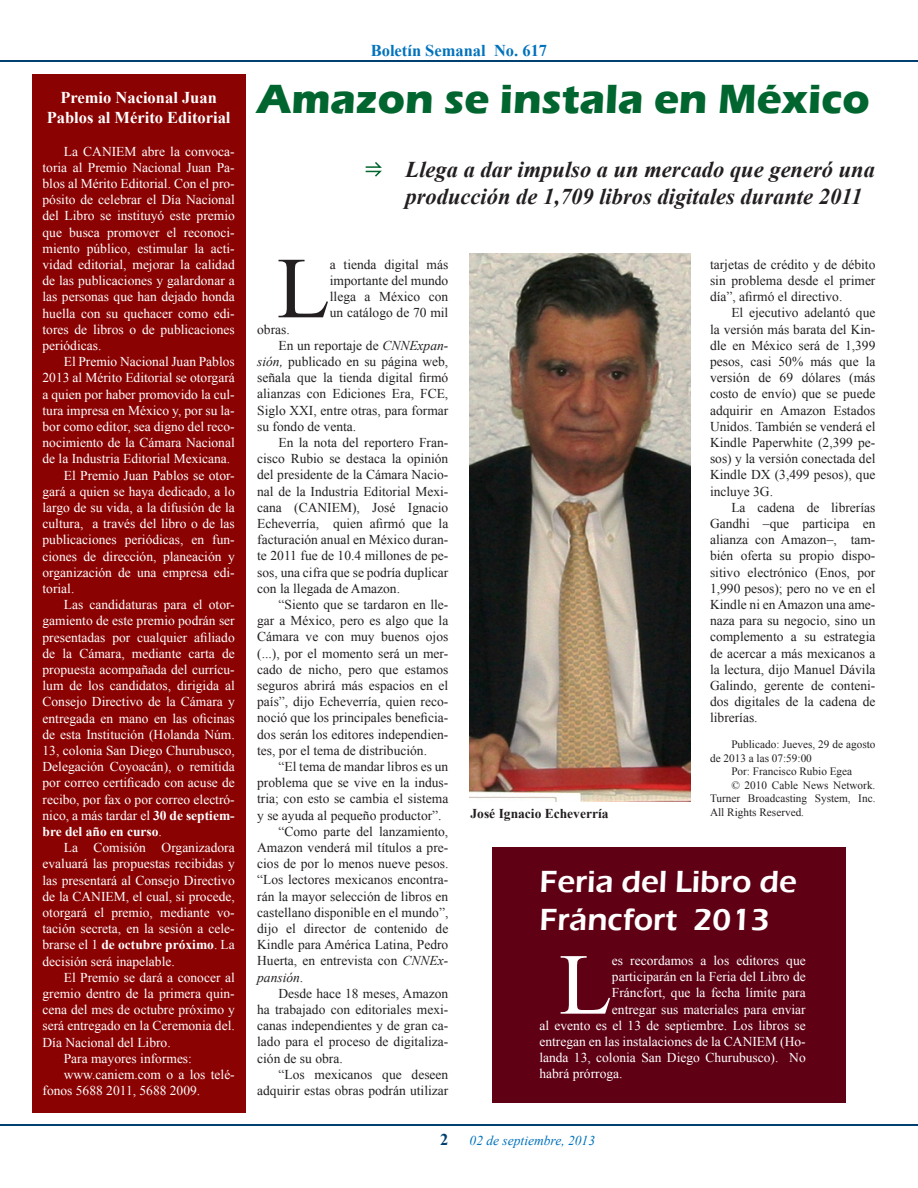
<style>
.page{position:relative;width:918px;height:1188px;background:#fff}
.page>*{position:absolute;margin:0;border:0;box-sizing:border-box;transform-origin:0 0}
.Cuerpo_de_Texto{font:86.85px "Times New Roman";color:#231f20}
.Cuerpo_de_Texto-2{font:86.85px "Times New Roman";color:#fff}
.Cabeza_principal{font:700 42px "Eras ITC";color:#00652e}
.Cabeza_secundaria{font:600 31.5px/37.8px "Eras ITC";color:#fff}
.Bajada{font:italic 700 22.5px/27px "Times New Roman";color:#231f20}
.Cuerpo_de_Texto-3{font:700 16.5px "Times New Roman";color:#fff}
.t1{font:700 16.5px "Times New Roman";color:#0072bc}
.t2{font:700 16.5px "Times New Roman";color:#004071}
.Cuerpo_de_Texto-4{font:13.5px/16.2px "Times New Roman";color:#231f20;text-align:justify}
.Cuerpo_de_Texto-5{font:13.5px/16.2px "Times New Roman";color:#fff;text-align:justify}
.Pie_de_foto{font:700 13.5px "Times New Roman";color:#231f20}
.t3{font:italic 13.5px "Times New Roman";color:#0072bc}
.Cuerpo_de_Texto-6{font:11.25px/13.5px "Times New Roman";color:#231f20}
.s1{font-weight:700}
.s2{font-style:italic}
</style>
<div class="page">
<hr style="left:1px;top:1124px;width:917px;height:2px;background:#004071">
<hr style="left:1px;top:60px;width:917px;height:2px;background:#004071">
<div style="left:493px;top:847px;width:353px;height:255px;background:#5f0015"></div>
<div style="left:32px;top:74px;width:213px;height:1039px;background:#8b0202"></div>
<svg style="left:365px;top:162px;width:17px;height:15px"></svg>
<img style="left:470px;top:254px;width:221px;height:547px">
<p class="Cuerpo_de_Texto-3" style="left:60px;top:87px;width:158px">Premio Nacional Juan</p>
<p class="Cuerpo_de_Texto-3" style="left:47px;top:106px;width:185px">Pablos al Mérito Editorial</p>
<p class="Cuerpo_de_Texto-5" style="left:43px;top:143px;width:194px;text-indent:21px">La CANIEM abre la convoca&shy;toria al Premio Nacional Juan Pa&shy;blos al Mérito Editorial. Con el pro&shy;pósito de celebrar el Día Nacional del Libro se instituyó este premio que busca promover el reconoci&shy;miento público, estimular la acti&shy;vidad editorial, mejorar la calidad de las publicaciones y galardonar a las personas que han dejado honda huella con su quehacer como edi&shy;tores de libros o de publicaciones periódicas.</p>
<p class="Cuerpo_de_Texto-5" style="left:43px;top:353px;width:194px;text-indent:21px">El Premio Nacional Juan Pablos 2013 al Mérito Editorial se otorgará a quien por haber promovido la cul&shy;tura impresa en México y, por su la&shy;bor como editor, sea digno del reco&shy;nocimiento de la Cámara Nacional de la Industria Editorial Mexicana.</p>
<p class="Cuerpo_de_Texto-5" style="left:43px;top:467px;width:194px;text-indent:21px">El Premio Juan Pablos se otor&shy;gará a quien se haya dedicado, a lo largo de su vida, a la difusión de la cultura, a través del libro o de las publicaciones periódicas, en fun&shy;ciones de dirección, planeación y organización de una empresa edi&shy;torial.</p>
<p class="Cuerpo_de_Texto-5" style="left:43px;top:596px;width:194px;text-indent:21px">Las candidaturas para el otor&shy;gamiento de este premio podrán ser presentadas por cualquier afiliado de la Cámara, mediante carta de propuesta acompañada del currícu&shy;lum de los candidatos, dirigida al Consejo Directivo de la Cámara y entregada en mano en las oficinas de esta Institución (Holanda Núm.<br>13, colonia San Diego Churubusco, Delegación Coyoacán), o remitida por correo certificado con acuse de recibo, por fax o por correo electró&shy;nico, a más tardar el <span class="s1">30 de septiem&shy;bre del año en curso</span>.</p>
<p class="Cuerpo_de_Texto-5" style="left:43px;top:839px;width:194px;text-indent:21px">La Comisión Organizadora evaluará las propuestas recibidas y las presentará al Consejo Directivo de la CANIEM, el cual, si procede, otorgará el premio, mediante vo&shy;tación secreta, en la sesión a cele&shy;brarse el 1 <span class="s1">de octubre próximo</span>. La decisión será inapelable.</p>
<p class="Cuerpo_de_Texto-5" style="left:43px;top:969px;width:194px;text-indent:21px">El Premio se dará a conocer al gremio dentro de la primera quin&shy;cena del mes de octubre próximo y será entregado en la Ceremonia del.<br>Día Nacional del Libro.</p>
<p class="Cuerpo_de_Texto-5" style="left:64px;top:1050px;width:130px">Para mayores informes:</p>
<p class="Cuerpo_de_Texto-5" style="left:43px;top:1066px;width:194px;text-indent:21px">www.caniem.com o a los telé&shy;fonos 5688 2011, 5688 2009.</p>
<p class="t1" style="left:371px;top:39px;width:178px">Boletín Semanal No. 617</p>
<p class="Cabeza_principal" style="left:257px;top:75px;width:614px">Amazon se instala en México</p>
<p class="Bajada" style="left:406px;top:155px;width:471px">Llega a dar impulso a un mercado que generó una producción de 1,709 libros digitales durante 2011</p>
<p class="Cuerpo_de_Texto" style="left:277px;top:230px;width:55px">L</p>
<p class="Cuerpo_de_Texto-4" style="left:330px;top:256px;width:120px">a tienda digital más importante del mundo llega a México con un catálogo de 70 mil</p>
<p class="Cuerpo_de_Texto-4" style="left:257px;top:321px;width:34px">obras.</p>
<p class="Cuerpo_de_Texto-4" style="left:257px;top:337px;width:193px;text-indent:21px">En un reportaje de <span class="s2">CNNExpan&shy;sión,</span> publicado en su página web, señala que la tienda digital firmó alianzas con Ediciones Era, FCE, Siglo XXI, entre otras, para formar su fondo de venta.</p>
<p class="Cuerpo_de_Texto-4" style="left:257px;top:434px;width:193px;text-indent:21px">En la nota del reportero Fran&shy;cisco Rubio se destaca la opinión del presidente de la Cámara Nacio&shy;nal de la Industria Editorial Mexi&shy;cana (CANIEM), José Ignacio Echeverría, quien afirmó que la facturación anual en México duran&shy;te 2011 fue de 10.4 millones de pe&shy;sos, una cifra que se podría duplicar con la llegada de Amazon.</p>
<p class="Cuerpo_de_Texto-4" style="left:257px;top:596px;width:193px;text-indent:21px">“Siento que se tardaron en lle&shy;gar a México, pero es algo que la Cámara ve con muy buenos ojos (...), por el momento será un mer&shy;cado de nicho, pero que estamos seguros abrirá más espacios en el país”, dijo Echeverría, quien reco&shy;noció que los principales beneficia&shy;dos serán los editores independien&shy;tes, por el tema de distribución.</p>
<p class="Cuerpo_de_Texto-4" style="left:257px;top:758px;width:193px;text-indent:21px">“El tema de mandar libros es un problema que se vive en la indus&shy;tria; con esto se cambia el sistema y se ayuda al pequeño productor”.</p>
<p class="Cuerpo_de_Texto-4" style="left:257px;top:823px;width:193px;text-indent:21px">“Como parte del lanzamiento, Amazon venderá mil títulos a pre&shy;cios de por lo menos nueve pesos. “Los lectores mexicanos encontra&shy;rán la mayor selección de libros en castellano disponible en el mundo”, dijo el director de contenido de Kindle para América Latina, Pedro Huerta, en entrevista con <span class="s2">CNNEx&shy;pansión</span>.</p>
<p class="Cuerpo_de_Texto-4" style="left:257px;top:985px;width:193px;text-indent:21px">Desde hace 18 meses, Amazon ha trabajado con editoriales mexi&shy;canas independientes y de gran ca&shy;lado para el proceso de digitaliza&shy;ción de su obra.</p>
<p class="Cuerpo_de_Texto-4" style="left:257px;top:1066px;width:193px;text-align:right">“Los mexicanos que deseen adquirir estas obras podrán utilizar</p>
<p class="Pie_de_foto" style="left:471px;top:804px;width:139px">José Ignacio Echeverría</p>
<p class="Cuerpo_de_Texto-4" style="left:710px;top:256px;width:167px">tarjetas de crédito y de débito sin problema desde el primer día”, afirmó el directivo.</p>
<p class="Cuerpo_de_Texto-4" style="left:710px;top:304px;width:167px;text-indent:21px">El ejecutivo adelantó que la versión más barata del Kin&shy;dle en México será de 1,399 pesos, casi 50% más que la versión de 69 dólares (más costo de envío) que se puede adquirir en Amazon Estados Unidos. También se venderá el Kindle Paperwhite (2,399 pe&shy;sos) y la versión conectada del Kindle DX (3,499 pesos), que incluye 3G.</p>
<p class="Cuerpo_de_Texto-4" style="left:710px;top:499px;width:167px;text-indent:21px">La cadena de librerías Gandhi –que participa en alianza con Amazon–, tam&shy;bién oferta su propio dispo&shy;sitivo electrónico (Enos, por 1,990 pesos); pero no ve en el Kindle ni en Amazon una ame&shy;naza para su negocio, sino un complemento a su estrategia de acercar a más mexicanos a la lectura, dijo Manuel Dávila Galindo, gerente de conteni&shy;dos digitales de la cadena de librerías.</p>
<p class="Cuerpo_de_Texto-6" style="left:710px;top:738px;width:167px;text-indent:21px">Publicado: Jueves, 29 de agosto de 2013 a las 07:59:00</p>
<p class="Cuerpo_de_Texto-6" style="left:731px;top:765px;width:122px">Por: Francisco Rubio Egea</p>
<p class="Cuerpo_de_Texto-6" style="left:710px;top:778px;width:167px;text-align:justify;text-indent:21px">© 2010 Cable News Network.<br>Turner Broadcasting System, Inc.<br>All Rights Reserved.</p>
<p class="Cabeza_secundaria" style="left:539px;top:863px;width:259px">Feria del Libro de<br>Fráncfort 2013</p>
<p class="Cuerpo_de_Texto-2" style="left:559px;top:926px;width:55px">L</p>
<p class="Cuerpo_de_Texto-5" style="left:612px;top:952px;width:195px">es recordamos a los editores que</p>
<p class="Cuerpo_de_Texto-5" style="left:612px;top:968px;width:195px">participarán en la Feria del Libro de</p>
<p class="Cuerpo_de_Texto-5" style="left:612px;top:985px;width:195px">Fráncfort, que la fecha límite para</p>
<p class="Cuerpo_de_Texto-5" style="left:612px;top:1001px;width:195px">entregar sus materiales para enviar</p>
<p class="Cuerpo_de_Texto-5" style="left:539px;top:1017px;width:268px">al evento es el 13 de septiembre. Los libros se</p>
<p class="Cuerpo_de_Texto-5" style="left:539px;top:1033px;width:268px">entregan en las instalaciones de la CANIEM (Ho-</p>
<p class="Cuerpo_de_Texto-5" style="left:539px;top:1049px;width:268px">landa 13, colonia San Diego Churubusco). No</p>
<p class="Cuerpo_de_Texto-5" style="left:539px;top:1066px;width:85px">habrá prórroga.</p>
<p class="t2" style="left:440px;top:1129px;width:10px">2</p>
<p class="t3" style="left:470px;top:1131px;width:127px">02 de septiembre, 2013</p>
</div>
